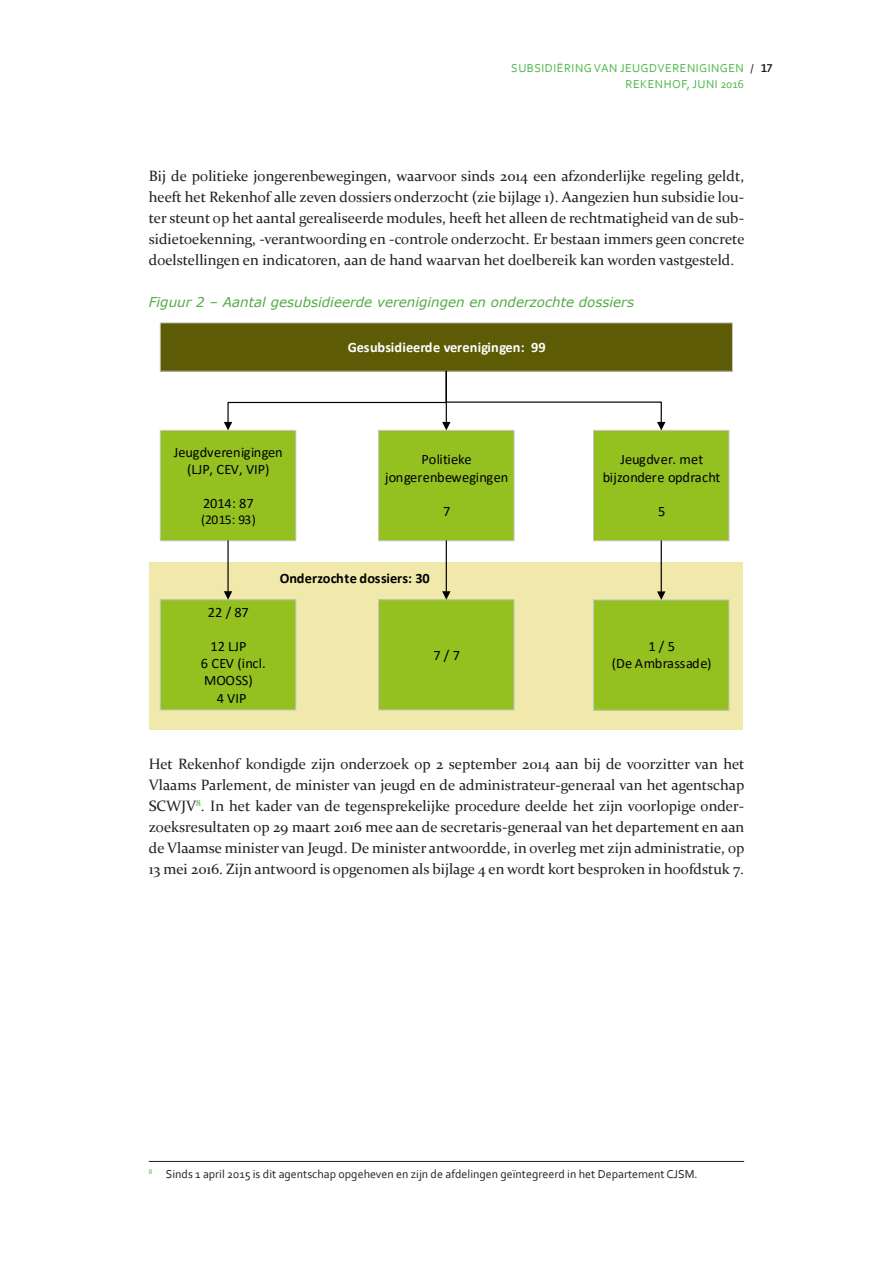
<style>
.page{position:relative;width:893px;height:1263px;background:#fff}
.page>*{position:absolute;margin:0;border:0;box-sizing:border-box;transform-origin:0 0}
.AP_body_Corbel{font:15px/21px "Constantia";color:#231f20;text-align:justify}
.t1{font:14.4px/17.2px "Calibri";color:#000;text-align:center}
.t2{font:700 14.4px "Calibri";color:#fff}
.t3{font:700 14.4px "Calibri";letter-spacing:.005em;color:#000}
.t4{font:14.4px/17.2px "Calibri";letter-spacing:.02em;color:#000;text-align:center}
.titel_tabel{font:italic 13.5px "Verdana";color:#54aa46}
.t5{font:13.5px "Calibri";letter-spacing:-.04em;color:#000}
.voetnoot{font:12px "Corbel";color:#231f20}
.t6{font:12px/15.8px "Corbel";letter-spacing:.04em;color:#4cb848;text-align:right}
.t7{font:700 12px "Corbel";color:#231f20}
.s1{font-weight:400}
</style>
<div class="page">
<hr style="left:149px;top:1161px;width:595px;height:1px;background:#231f20">
<div style="left:150px;top:562px;width:593px;height:167px;background:#f0e9ab"></div>
<div style="left:160px;top:323px;width:572px;height:48px;background:#5d5b06"></div>
<div style="left:160px;top:322px;width:573px;height:50px;border:1px solid #c8c8c8"></div>
<div style="left:160px;top:430px;width:136px;height:111px;background:#94c120"></div>
<div style="left:160px;top:430px;width:136px;height:111px;border:1px solid #c8c8c8"></div>
<div style="left:379px;top:430px;width:135px;height:111px;background:#94c120"></div>
<div style="left:378px;top:430px;width:136px;height:111px;border:1px solid #c8c8c8"></div>
<div style="left:593px;top:430px;width:136px;height:111px;background:#94c120"></div>
<div style="left:593px;top:430px;width:136px;height:111px;border:1px solid #c8c8c8"></div>
<div style="left:160px;top:600px;width:136px;height:110px;background:#94c120"></div>
<div style="left:160px;top:599px;width:136px;height:111px;border:1px solid #c8c8c8"></div>
<div style="left:379px;top:600px;width:135px;height:110px;background:#94c120"></div>
<div style="left:378px;top:599px;width:136px;height:111px;border:1px solid #c8c8c8"></div>
<div style="left:593px;top:600px;width:136px;height:110px;background:#94c120"></div>
<div style="left:593px;top:599px;width:136px;height:112px;border:1px solid #c8c8c8"></div>
<svg style="left:224px;top:370px;width:441px;height:60px"></svg>
<hr style="left:227px;top:541px;width:2px;height:51px;background:#000">
<svg style="left:224px;top:591px;width:8px;height:9px"></svg>
<hr style="left:446px;top:541px;width:1px;height:51px;background:#000">
<svg style="left:442px;top:591px;width:9px;height:9px"></svg>
<hr style="left:661px;top:541px;width:1px;height:51px;background:#000">
<svg style="left:657px;top:591px;width:8px;height:9px"></svg>
<p class="t6" style="left:511px;top:60px;width:234px">SUBSIDIËRING VAN JEUGDVERENIGINGEN<br>REKENHOF, JUNI 2016</p>
<p class="t7" style="left:750px;top:60px;width:24px"><span class="s1">/</span> 17</p>
<p class="AP_body_Corbel" style="left:149px;top:165px;width:597px">Bij de politieke jongerenbewegingen, waarvoor sinds 2014 een afzonderlijke regeling geldt, heeft het Rekenhof alle zeven dossiers onderzocht (zie bijlage 1). Aangezien hun subsidie lou&shy;ter steunt op het aantal gerealiseerde modules, heeft het alleen de rechtmatigheid van de sub&shy;sidietoekenning, -verantwoording en -controle onderzocht. Er bestaan immers geen concrete doelstellingen en indicatoren, aan de hand waarvan het doelbereik kan worden vastgesteld.</p>
<p class="titel_tabel" style="left:149px;top:293px;width:487px">Figuur 2 – Aantal gesubsidieerde verenigingen en onderzochte dossiers</p>
<p class="t1" style="left:174px;top:443px;width:110px">Jeugdverenigingen (LJP, CEV, VIP)</p>
<p class="t1" style="left:203px;top:494px;width:52px">2014: 87</p>
<p class="t5" style="left:201px;top:510px;width:56px">(2015: 93)</p>
<p class="t2" style="left:348px;top:337px;width:199px">Gesubsidieerde verenigingen: 99</p>
<p class="t1" style="left:385px;top:451px;width:125px">Politieke jongerenbewegingen</p>
<p class="t1" style="left:443px;top:502px;width:9px">7</p>
<p class="t3" style="left:280px;top:568px;width:152px">Onderzochte dossiers: 30</p>
<p class="t1" style="left:603px;top:451px;width:119px">Jeugdver. met bijzondere opdracht</p>
<p class="t1" style="left:658px;top:502px;width:9px">5</p>
<p class="t1" style="left:208px;top:603px;width:43px">22 / 87</p>
<p class="t1" style="left:211px;top:637px;width:37px">12 LJP</p>
<p class="t1" style="left:201px;top:654px;width:66px">6 CEV (incl.</p>
<p class="t1" style="left:204px;top:672px;width:50px">MOOSS)</p>
<p class="t1" style="left:217px;top:689px;width:31px">4 VIP</p>
<p class="t1" style="left:433px;top:646px;width:28px">7 / 7</p>
<p class="t4" style="left:612px;top:637px;width:101px">1 / 5<br>(De Ambrassade)</p>
<p class="AP_body_Corbel" style="left:149px;top:753px;width:597px">Het Rekenhof kondigde zijn onderzoek op 2 september 2014 aan bij de voorzitter van het Vlaams Parlement, de minister van jeugd en de administrateur-generaal van het agentschap SCWJV<sup>8</sup>. In het kader van de tegensprekelijke procedure deelde het zijn voorlopige onder&shy;zoeksresultaten op 29 maart 2016 mee aan de secretaris-generaal van het departement en aan de Vlaamse minister van Jeugd. De minister antwoordde, in overleg met zijn administratie, op 13 mei 2016. Zijn antwoord is opgenomen als bijlage 4 en wordt kort besproken in hoofdstuk 7.</p>
<p class="voetnoot" style="left:149px;top:1166px;width:550px"><sup>8</sup> Sinds 1 april 2015 is dit agentschap opgeheven en zijn de afdelingen geïntegreerd in het Departement CJSM.</p>
</div>
